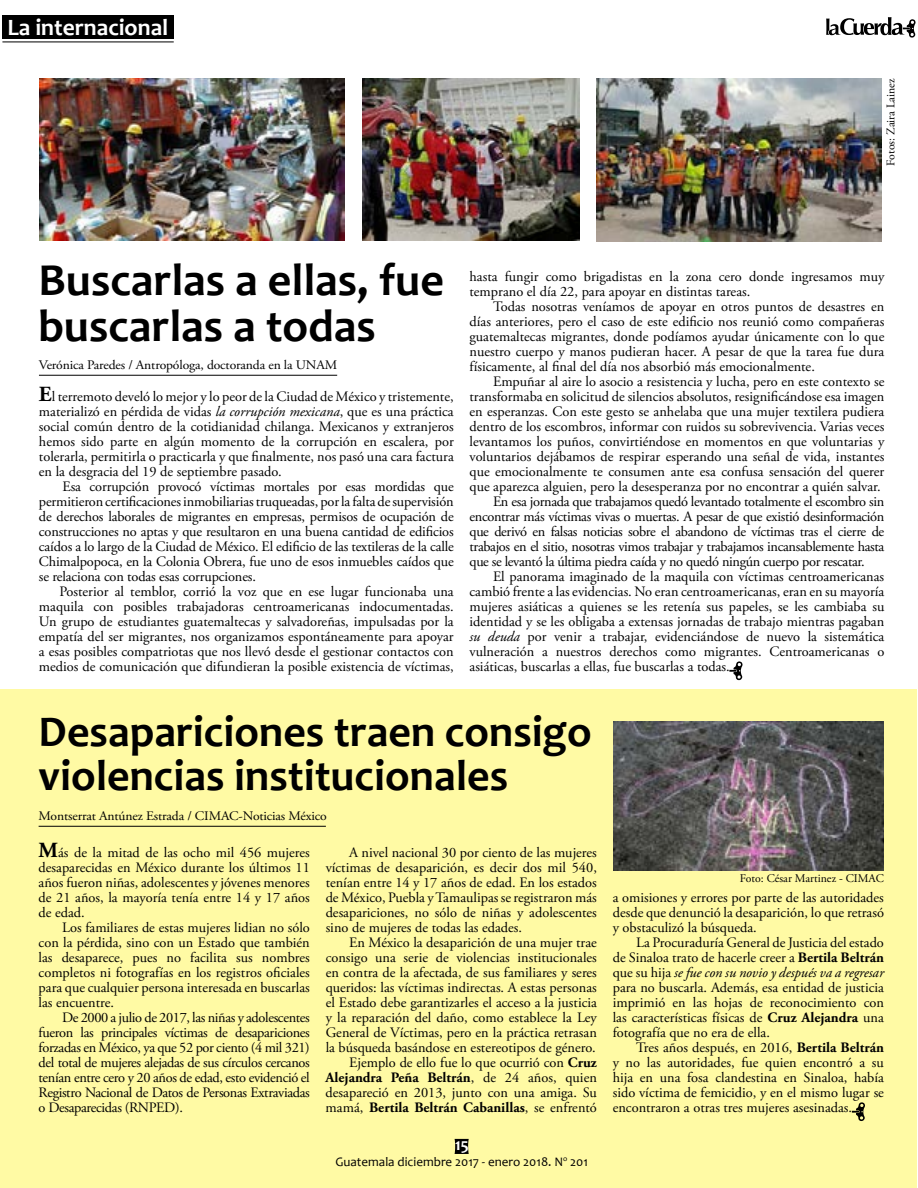
<style>
.page{position:relative;width:918px;height:1188px;background:#fff}
.page>*{position:absolute;margin:0;border:0;box-sizing:border-box;transform-origin:0 0}
.t1{font:700 46.05px/46px "Candara";color:#000}
.t2{font:700 44.1px/44.1px "Candara";color:#000}
.t3{font:700 23.55px "Candara";color:#fff}
.t4{font:700 16.95px "Candara";color:#fff}
.t5{font:14.4px/15px "Adobe Garamond Pro";color:#000;text-align:justify}
.t6{font:14.4px "Adobe Garamond Pro";letter-spacing:-.025em;color:#000}
.t7{font:13.05px "Adobe Garamond Pro";letter-spacing:-.01em;color:#000;scale:1.04 1}
.t8{font:13.05px "Candara";color:#000}
.t9{font:11.7px "Adobe Garamond Pro";color:#000}
.s1{font-weight:700;font-size:21.6px}
.s2{font-style:italic}
.s3{font-weight:700}
</style>
<div class="page">
<div style="left:1px;top:689px;width:916px;height:499px;background:#fffaa4"></div>
<div style="left:2px;top:16px;width:172px;height:23px;background:#000"></div>
<hr style="left:39px;top:375px;width:298px;height:1px;background:#000">
<hr style="left:39px;top:826px;width:287px;height:1px;background:#000">
<hr style="left:2px;top:42px;width:172px;height:1px;background:#000">
<svg style="left:826px;top:17px;width:90px;height:21px"></svg>
<svg style="left:455px;top:1139px;width:14px;height:15px"></svg>
<svg style="left:852px;top:1102px;width:13px;height:19px"></svg>
<svg style="left:729px;top:661px;width:14px;height:20px"></svg>
<img style="left:613px;top:721px;width:271px;height:149px">
<img style="left:597px;top:79px;width:285px;height:162px">
<img style="left:39px;top:79px;width:306px;height:162px">
<img style="left:363px;top:79px;width:216px;height:162px">
<h3 class="t3" style="left:7px;top:13px;width:162px">La internacional</h3>
<p class="t9" style="left:884px;top:166px;width:88px;rotate:-90deg">Fotos: Zaira Lainez</p>
<h1 class="t1" style="left:39px;top:256px;width:407px">Buscarlas a ellas, fue buscarlas a todas</h1>
<p class="t7" style="left:39px;top:357px;width:288px">Verónica Paredes / Antropóloga, doctoranda en la UNAM</p>
<p class="t5" style="left:39px;top:389px;width:416px"><span class="s1">E</span>l terremoto develó lo mejor y lo peor de la Ciudad de México y tristemente, materializó en pérdida de vidas <span class="s2">la corrupción mexicana</span>, que es una práctica social común dentro de la cotidianidad chilanga. Mexicanos y extranjeros hemos sido parte en algún momento de la corrupción en escalera, por tolerarla, permitirla o practicarla y que finalmente, nos pasó una cara factura en la desgracia del 19 de septiembre pasado.</p>
<p class="t5" style="left:39px;top:479px;width:416px;text-indent:23px">Esa corrupción provocó víctimas mortales por esas mordidas que permitieron certificaciones inmobiliarias truqueadas, por la falta de supervisión de derechos laborales de migrantes en empresas, permisos de ocupación de construcciones no aptas y que resultaron en una buena cantidad de edificios caídos a lo largo de la Ciudad de México. El edificio de las textileras de la calle Chimalpopoca, en la Colonia Obrera, fue uno de esos inmuebles caídos que se relaciona con todas esas corrupciones.</p>
<p class="t5" style="left:39px;top:585px;width:416px;text-indent:20px">Posterior al temblor, corrió la voz que en ese lugar funcionaba una maquila con posibles trabajadoras centroamericanas indocumentadas.<br>Un grupo de estudiantes guatemaltecas y salvadoreñas, impulsadas por la empatía del ser migrantes, nos organizamos espontáneamente para apoyar a esas posibles compatriotas que nos llevó desde el gestionar contactos con medios de comunicación que difundieran la posible existencia de víctimas,</p>
<p class="t5" style="left:470px;top:269px;width:416px">hasta fungir como brigadistas en la zona cero donde ingresamos muy temprano el día 22, para apoyar en distintas tareas.</p>
<p class="t5" style="left:470px;top:299px;width:416px;text-indent:23px">Todas nosotras veníamos de apoyar en otros puntos de desastres en días anteriores, pero el caso de este edificio nos reunió como compañeras guatemaltecas migrantes, donde podíamos ayudar únicamente con lo que nuestro cuerpo y manos pudieran hacer. A pesar de que la tarea fue dura físicamente, al final del día nos absorbió más emocionalmente.</p>
<p class="t5" style="left:493px;top:374px;width:393px">Empuñar al aire lo asocio a resistencia y lucha, pero en este contexto se</p>
<p class="t5" style="left:470px;top:389px;width:416px">transformaba en solicitud de silencios absolutos, resignificándose esa imagen</p>
<p class="t5" style="left:470px;top:404px;width:416px">en esperanzas. Con este gesto se anhelaba que una mujer textilera pudiera</p>
<p class="t5" style="left:470px;top:419px;width:416px">dentro de los escombros, informar con ruidos su sobrevivencia. Varias veces</p>
<p class="t5" style="left:470px;top:434px;width:416px">levantamos los puños, convirtiéndose en momentos en que voluntarias y</p>
<p class="t5" style="left:470px;top:449px;width:416px">voluntarios dejábamos de respirar esperando una señal de vida, instantes</p>
<p class="t5" style="left:470px;top:464px;width:416px">que emocionalmente te consumen ante esa confusa sensación del querer</p>
<p class="t5" style="left:470px;top:479px;width:413px">que aparezca alguien, pero la desesperanza por no encontrar a quién salvar.</p>
<p class="t6" style="left:493px;top:493px;width:393px">En esa jornada que trabajamos quedó levantado totalmente el escombro sin</p>
<p class="t6" style="left:470px;top:508px;width:416px">encontrar más víctimas vivas o muertas. A pesar de que existió desinformación</p>
<p class="t6" style="left:470px;top:523px;width:416px">que derivó en falsas noticias sobre el abandono de víctimas tras el cierre de</p>
<p class="t6" style="left:470px;top:538px;width:416px">trabajos en el sitio, nosotras vimos trabajar y trabajamos incansablemente hasta</p>
<p class="t6" style="left:470px;top:553px;width:397px">que se levantó la última piedra caída y no quedó ningún cuerpo por rescatar.</p>
<p class="t5" style="left:493px;top:569px;width:393px">El panorama imaginado de la maquila con víctimas centroamericanas</p>
<p class="t5" style="left:470px;top:584px;width:416px">cambió frente a las evidencias. No eran centroamericanas, eran en su mayoría</p>
<p class="t5" style="left:470px;top:599px;width:416px">mujeres asiáticas a quienes se les retenía sus papeles, se les cambiaba su</p>
<p class="t5" style="left:470px;top:614px;width:416px">identidad y se les obligaba a extensas jornadas de trabajo mientras pagaban</p>
<p class="t5" style="left:470px;top:629px;width:416px"><span class="s2">su deuda</span> por venir a trabajar, evidenciándose de nuevo la sistemática</p>
<p class="t5" style="left:470px;top:644px;width:416px">vulneración a nuestros derechos como migrantes. Centroamericanas o</p>
<p class="t5" style="left:470px;top:659px;width:262px">asiáticas, buscarlas a ellas, fue buscarlas a todas.</p>
<h2 class="t2" style="left:39px;top:709px;width:555px">Desapariciones traen consigo violencias institucionales</h2>
<p class="t7" style="left:39px;top:808px;width:279px">Montserrat Antúnez Estrada / CIMAC-Noticias México</p>
<p class="t5" style="left:39px;top:845px;width:273px"><span class="s1">M</span>ás de la mitad de las ocho mil 456 mujeres desaparecidas en México durante los últimos 11 años fueron niñas, adolescentes y jóvenes menores de 21 años, la mayoría tenía entre 14 y 17 años de edad.</p>
<p class="t5" style="left:39px;top:920px;width:273px;text-indent:23px">Los familiares de estas mujeres lidian no sólo con la pérdida, sino con un Estado que también las desaparece, pues no facilita sus nombres completos ni fotografías en los registros oficiales para que cualquier persona interesada en buscarlas las encuentre.</p>
<p class="t5" style="left:39px;top:1010px;width:273px;text-indent:23px">De 2000 a julio de 2017, las niñas y adolescentes fueron las principales víctimas de desapariciones forzadas en México, ya que 52 por ciento (4 mil 321) del total de mujeres alejadas de sus círculos cercanos tenían entre cero y 20 años de edad, esto evidenció el Registro Nacional de Datos de Personas Extraviadas o Desaparecidas (RNPED).</p>
<p class="t5" style="left:326px;top:845px;width:273px;text-indent:23px">A nivel nacional 30 por ciento de las mujeres víctimas de desaparición, es decir dos mil 540, tenían entre 14 y 17 años de edad. En los estados de México, Puebla y Tamaulipas se registraron más desapariciones, no sólo de niñas y adolescentes sino de mujeres de todas las edades.</p>
<p class="t5" style="left:326px;top:935px;width:273px;text-align:right">En México la desaparición de una mujer trae consigo una serie de violencias institucionales en contra de la afectada, de sus familiares y seres queridos: las víctimas indirectas. A estas personas el Estado debe garantizarles el acceso a la justicia y la reparación del daño, como establece la Ley General de Víctimas, pero en la práctica retrasan la búsqueda basándose en estereotipos de género.<br>Ejemplo de ello fue lo que ocurrió con <span class="s3">Cruz Alejandra Peña Beltrán</span>, de 24 años, quien desapareció en 2013, junto con una amiga. Su mamá, <span class="s3">Bertila Beltrán Cabanillas</span>, se enfrentó</p>
<p class="t4" style="left:455px;top:1134px;width:15px">15</p>
<p class="t8" style="left:335px;top:1153px;width:254px">Guatemala diciembre 2017 - enero 2018. N<sup>o</sup> 201</p>
<p class="t9" style="left:740px;top:871px;width:146px">Foto: César Martinez - CIMAC</p>
<p class="t5" style="left:613px;top:890px;width:273px">a omisiones y errores por parte de las autoridades desde que denunció la desaparición, lo que retrasó y obstaculizó la búsqueda.</p>
<p class="t5" style="left:613px;top:935px;width:273px;text-indent:23px">La Procuraduría General de Justicia del estado de Sinaloa trato de hacerle creer a <span class="s3">Bertila Beltrán </span>que su hija <span class="s2">se fue con su novio y después va a regresar </span>para no buscarla. Además, esa entidad de justicia imprimió en las hojas de reconocimiento con las características físicas de <span class="s3">Cruz Alejandra</span> una fotografía que no era de ella.</p>
<p class="t5" style="left:613px;top:1040px;width:273px;text-indent:23px">Tres años después, en 2016, <span class="s3">Bertila Beltrán </span>y no las autoridades, fue quien encontró a su hija en una fosa clandestina en Sinaloa, había sido víctima de femicidio, y en el mismo lugar se encontraron a otras tres mujeres asesinadas.</p>
</div>
